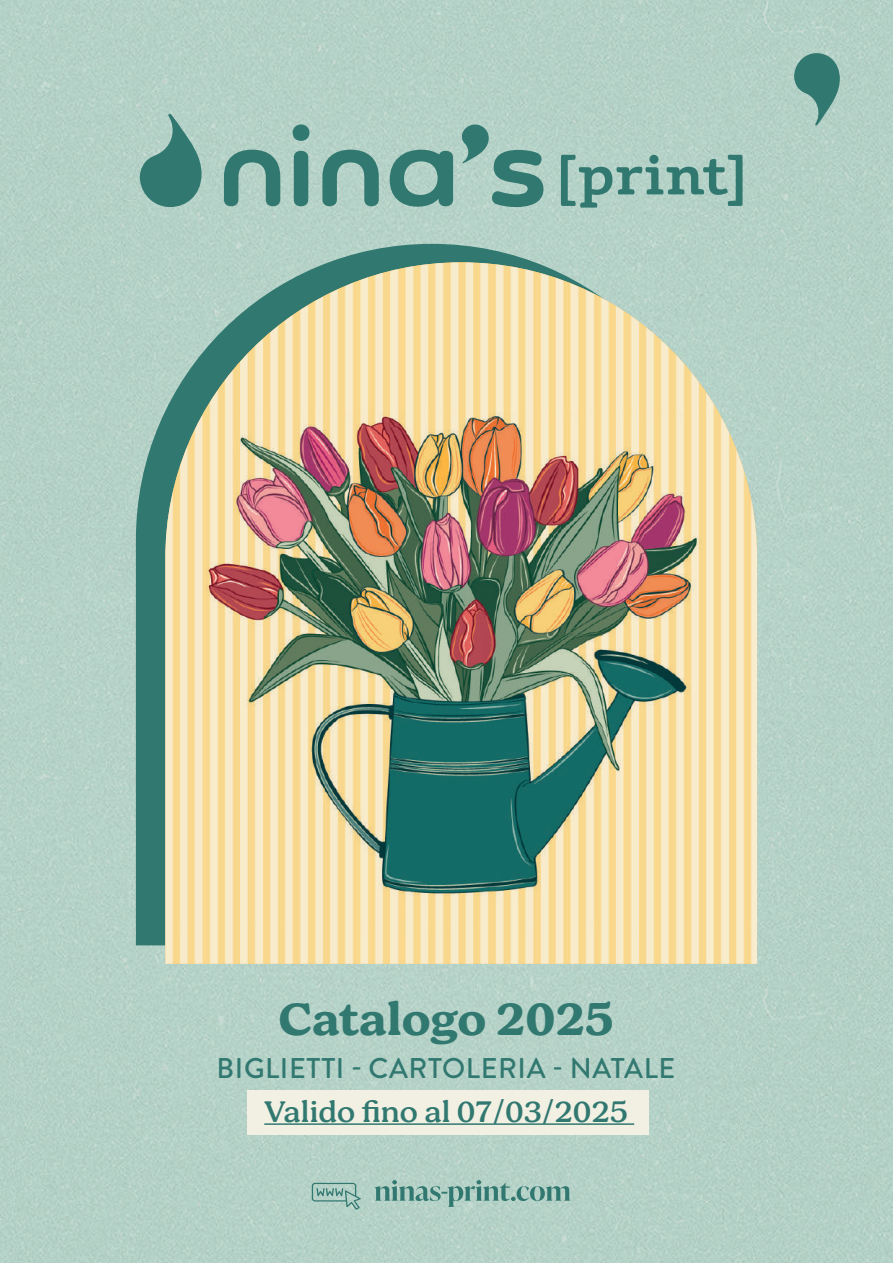
<style>
.page{position:relative;width:893px;height:1263px;background:#b5d1c7}
.page>*{position:absolute;margin:0;border:0;box-sizing:border-box;transform-origin:0 0}
.t1{font:700 46.5px "Bogue";color:#317870}
.t2{font:500 30px "Bogue";color:#317870}
.t3{font:500 28.5px "Brandon Grotesque";letter-spacing:.02em;color:#317870}
</style>
<div class="page">
<div style="left:247px;top:1090px;width:401px;height:44px;background:#f1f0e3"></div>
<svg style="left:139px;top:113px;width:63px;height:94px;background:#6a9f96"></svg>
<svg style="left:224px;top:150px;width:56px;height:56px;background:#6ca097"></svg>
<div style="left:293px;top:124px;width:16px;height:17px;background:#317870;border-radius:50%"></div>
<svg style="left:294px;top:151px;width:14px;height:55px"></svg>
<svg style="left:322px;top:150px;width:57px;height:56px;background:#6da097"></svg>
<svg style="left:390px;top:150px;width:63px;height:57px;background:#629990"></svg>
<svg style="left:462px;top:123px;width:81px;height:84px;background:#84b0a7"></svg>
<svg style="left:561px;top:155px;width:181px;height:53px;background:#8ab4ab"></svg>
<hr style="left:264px;top:1123px;width:370px;height:2px;background:#317870">
<svg style="left:794px;top:53px;width:46px;height:73px;background:#699e95"></svg>
<svg style="left:136px;top:244px;width:592px;height:701px;background:#6ca097"></svg>
<img style="left:165px;top:262px;width:592px;height:702px">
<svg style="left:375px;top:1180px;width:196px;height:27px;background:#92bab0"></svg>
<svg style="left:312px;top:1183px;width:49px;height:27px"></svg>
<h1 class="t1" style="left:278px;top:991px;width:337px">Catalogo 2025</h1>
<p class="t3" style="left:217px;top:1049px;width:460px">BIGLIETTI - CARTOLERIA - NATALE</p>
<p class="t2" style="left:264px;top:1094px;width:365px">Valido fino al 07/03/2025</p>
</div>
